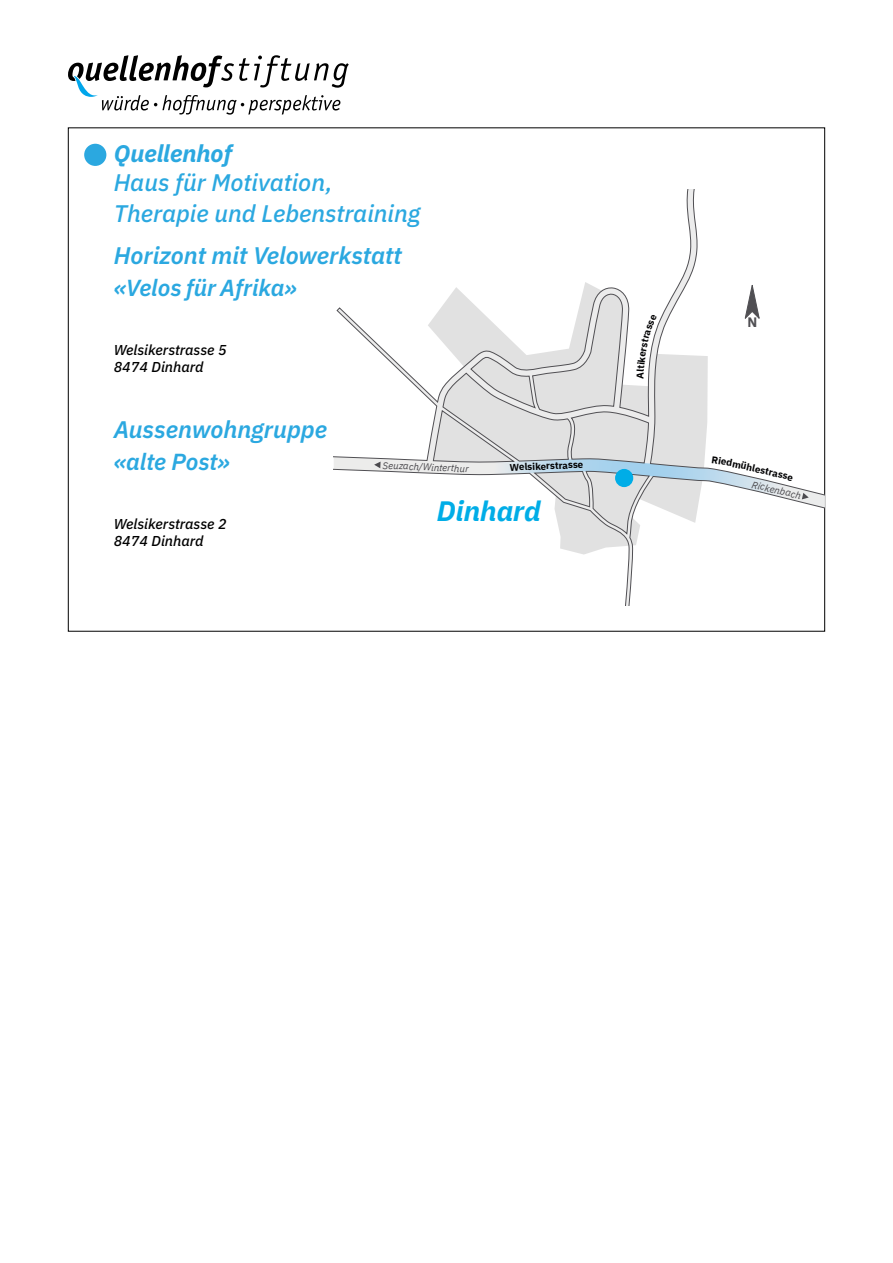
<style>
.page{position:relative;width:893px;height:1263px;background:#fff}
.page>*{position:absolute;margin:0;border:0;box-sizing:border-box;transform-origin:0 0}
.t1{font:italic 700 27.9px "IBM Plex Sans";color:#00ade7}
.t2{font:italic 500 24px/31.3px "IBM Plex Sans";color:#2ba8e0}
.t3{font:italic 600 24px "IBM Plex Sans";color:#2ba8e0}
.t4{font:italic 700 24px "IBM Plex Sans";color:#2ba8e0}
.t5{font:italic 600 23.25px "IBM Plex Sans";color:#2ba8e0}
.t6{font:italic 500 14.4px/17.2px "IBM Plex Sans";color:#000}
.t7{font:700 13.65px "IBM Plex Sans";color:#504f53}
.t8{font:italic 9.75px "IBM Plex Sans";color:#4b4a4e}
.t9{font:700 9.75px "IBM Plex Sans";color:#020203}
</style>
<div class="page">
<svg style="left:68px;top:55px;width:281px;height:60px"></svg>
<svg style="left:560px;top:542px;width:265px;height:64px"></svg>
<div style="left:84px;top:144px;width:22px;height:22px;background:#2ba8e0;border-radius:50%"></div>
<svg style="left:334px;top:190px;width:491px;height:352px"></svg>
<h2 class="t4" style="left:114px;top:135px;width:120px">Quellenhof</h2>
<h2 class="t2" style="left:114px;top:165px;width:308px">Haus für Motivation,<br>Therapie und Lebenstraining</h2>
<h2 class="t3" style="left:114px;top:237px;width:289px">Horizont mit Velowerkstatt</h2>
<h3 class="t5" style="left:114px;top:269px;width:185px">«Velos für Afrika»</h3>
<p class="t6" style="left:114px;top:340px;width:114px">Welsikerstrasse 5<br>8474 Dinhard</p>
<h2 class="t3" style="left:114px;top:411px;width:215px">Aussenwohngruppe</h2>
<h3 class="t5" style="left:114px;top:443px;width:118px">«alte Post»</h3>
<p class="t6" style="left:114px;top:514px;width:114px">Welsikerstrasse 2<br>8474 Dinhard</p>
<p class="t8" style="left:383px;top:458px;width:88px;rotate:2deg">Seuzach/Winterthur</p>
<p class="t9" style="left:509px;top:459px;width:75px;rotate:-2deg">Welsikerstrasse</p>
<h1 class="t1" style="left:437px;top:489px;width:105px">Dinhard</h1>
<p class="t7" style="left:747px;top:312px;width:11px">N</p>
<p class="t9" style="left:743px;top:457px;width:27px;rotate:13deg">ühles</p>
<p class="t9" style="left:767px;top:463px;width:30px;rotate:14deg">trasse</p>
<p class="t8" style="left:754px;top:477px;width:52px;rotate:13deg">Rickenbach</p>
</div>
